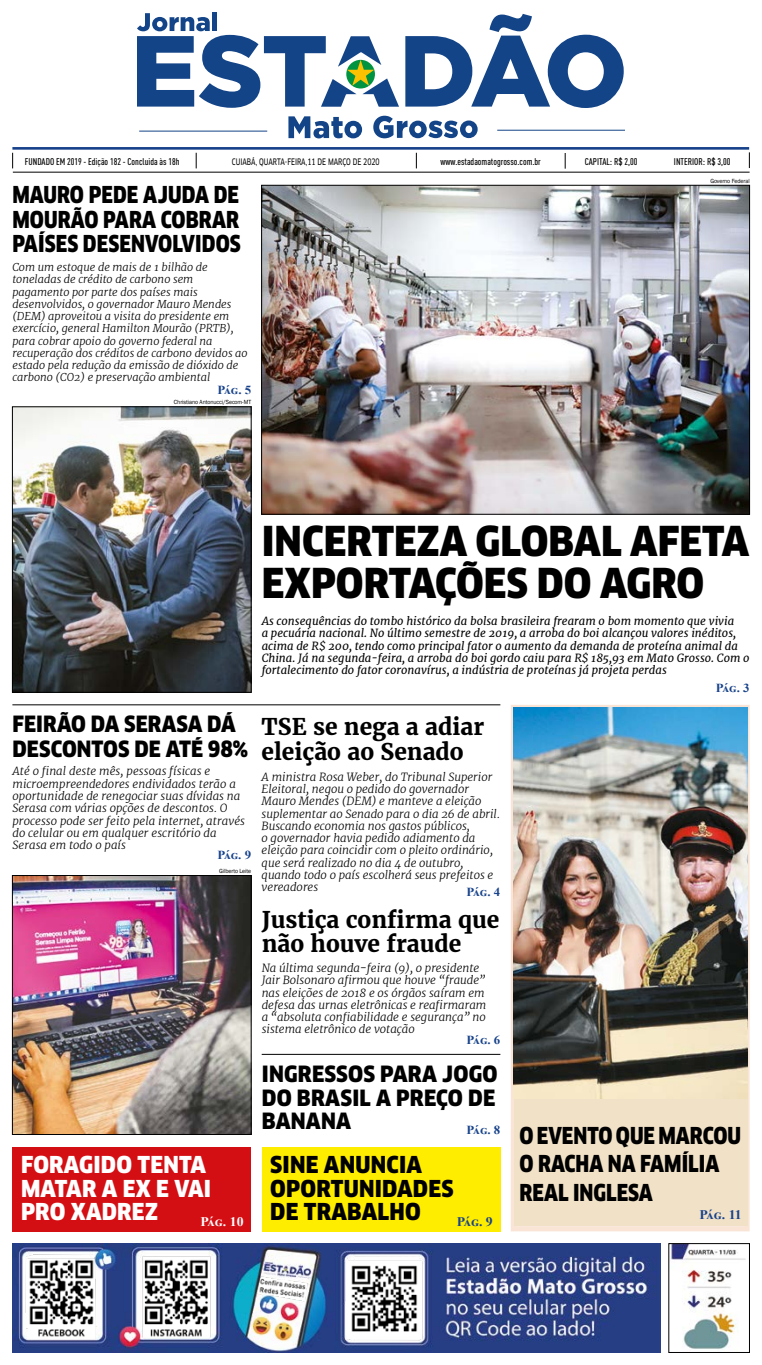
<style>
.page{position:relative;width:762px;height:1365px;background:#fff}
.page>*{position:absolute;margin:0;border:0;box-sizing:border-box;transform-origin:0 0}
.t1{font:900 condensed 40.25px/42.9px "Clan OT";color:#000}
.t2{font:900 condensed 22.75px/28px "Clan OT";letter-spacing:.005em;color:#000;scale:.9 1}
.t3{font:700 22.75px/24.5px "Merriweather";color:#000}
.t4{font:900 condensed 22.75px/23.6px "Clan OT";letter-spacing:.01em;color:#fff}
.t5{font:900 condensed 22.75px/23.6px "Clan OT";letter-spacing:.005em;color:#000}
.t6{font:900 condensed 21.88px/23.6px "Clan OT";letter-spacing:.005em;color:#000}
.t7{font:700 13.12px "Times New Roman";letter-spacing:-.055em;color:#17428b;scale:1.05 1}
.t8{font:700 13.12px "Times New Roman";color:#fff;scale:1.05 1}
.t9{font:700 12.25px "Times New Roman";letter-spacing:-.05em;color:#17428b;scale:1.05 1}
.t10{font:italic 300 11.38px/12.2px "Merriweather";color:#000}
.t11{font:italic 11.38px/12.2px "Merriweather";color:#000}
.t12{font:italic 300 10.94px/12.2px "Merriweather";color:#000}
.t13{font:500 condensed 9.62px "DIN Pro";color:#000}
.t14{font:8.75px "Clan OT Narrow News";color:#000;scale:.8 1}
.t15{font:6.12px "Franklin Gothic";letter-spacing:-.01em;color:#000;scale:.95 1}
</style>
<div class="page">
<img style="left:14px;top:408px;width:235px;height:282px">
<div style="left:12px;top:406px;width:239px;height:286px;border:1px solid #000"></div>
<svg style="left:196px;top:153px;width:1px;height:15px"></svg>
<svg style="left:12px;top:153px;width:1px;height:15px"></svg>
<svg style="left:416px;top:153px;width:1px;height:15px"></svg>
<svg style="left:565px;top:153px;width:1px;height:16px"></svg>
<svg style="left:749px;top:152px;width:1px;height:16px"></svg>
<hr style="left:13px;top:172px;width:736px;height:1px;background:#000">
<hr style="left:12px;top:147px;width:737px;height:3px;background:#17428b">
<img style="left:671px;top:1245px;width:75px;height:104px">
<div style="left:12px;top:1146px;width:239px;height:85px;background:#d40f14"></div>
<hr style="left:139px;top:131px;width:128px;height:1px;background:#134488">
<svg style="left:288px;top:116px;width:74px;height:22px"></svg>
<svg style="left:373px;top:116px;width:104px;height:22px"></svg>
<svg style="left:405px;top:14px;width:218px;height:94px"></svg>
<div style="left:212px;top:12px;width:5px;height:19px;background:#134488"></div>
<svg style="left:137px;top:13px;width:262px;height:95px"></svg>
<hr style="left:497px;top:130px;width:128px;height:1px;background:#134488">
<div style="left:510px;top:704px;width:239px;height:527px;border:5px solid #fae4d5"></div>
<div style="left:513px;top:1096px;width:234px;height:129px;background:#f1e2c7"></div>
<img style="left:12px;top:1243px;width:647px;height:109px">
<div style="left:261px;top:1146px;width:239px;height:85px;background:#ffed00"></div>
<img style="left:513px;top:707px;width:234px;height:391px">
<img style="left:263px;top:187px;width:484px;height:325px">
<div style="left:261px;top:185px;width:488px;height:329px;border:1px solid #000"></div>
<hr style="left:12px;top:704px;width:488px;height:1px;background:#000">
<img style="left:14px;top:877px;width:235px;height:255px">
<div style="left:12px;top:875px;width:239px;height:259px;border:1px solid #000"></div>
<hr style="left:262px;top:1054px;width:238px;height:1px;background:#000">
<p class="t13" style="left:25px;top:154px;width:156px">FUNDADO EM 2019 - Edição 182 - Concluida às 18h</p>
<p class="t14" style="left:232px;top:156px;width:186px">CUIABÁ, QUARTA-FEIRA,11 DE MARÇO DE 2020</p>
<h2 class="t2" style="left:12px;top:183px;width:255px;line-height:24.5px;text-align:justify">MAURO PEDE AJUDA DE MOURÃO PARA COBRAR PAÍSES DESENVOLVIDOS</h2>
<p class="t12" style="left:12px;top:261px;width:237px">Com um estoque de mais de 1 bilhão de toneladas de crédito de carbono sem pagamento por parte dos países mais desenvolvidos, o governador Mauro Mendes (DEM) aproveitou a visita do presidente em exercício, general Hamilton Mourão (PRTB), para cobrar apoio do governo federal na recuperação dos créditos de carbono devidos ao estado pela redução da emissão de dióxido de carbono (CO2) e preservação ambiental</p>
<p class="t9" style="left:217px;top:381px;width:34px">Pág. 5</p>
<p class="t15" style="left:174px;top:398px;width:83px">Christiano Antonucci/Secom-MT</p>
<p class="t13" style="left:440px;top:154px;width:102px">www.estadaomatogrosso.com.br</p>
<p class="t13" style="left:584px;top:154px;width:54px">CAPITAL: R$ 2,00</p>
<p class="t13" style="left:673px;top:154px;width:58px">INTERIOR: R$ 3,00</p>
<p class="t15" style="left:710px;top:177px;width:43px">Governo Federal</p>
<h1 class="t1" style="left:262px;top:520px;width:489px">INCERTEZA GLOBAL AFETA<br>EXPORTAÇÕES DO AGRO</h1>
<h3 class="t6" style="left:13px;top:712px;width:237px;line-height:24.5px">FEIRÃO DA SERASA DÁ<br>DESCONTOS DE ATÉ 98%</h3>
<p class="t10" style="left:12px;top:765px;width:234px">Até o final deste mês, pessoas físicas e microempreendedores endividados terão a oportunidade de renegociar suas dívidas na Serasa com várias opções de descontos. O processo pode ser feito pela internet, através do celular ou em qualquer escritório da Serasa em todo o país</p>
<p class="t9" style="left:217px;top:846px;width:34px">Pág. 9</p>
<p class="t15" style="left:219px;top:867px;width:35px">Gilberto Leite</p>
<h2 class="t4" style="left:21px;top:1153px;width:192px">FORAGIDO TENTA<br>MATAR A EX E VAI<br>PRO XADREZ</h2>
<p class="t8" style="left:200px;top:1211px;width:42px">Pág. 10</p>
<p class="t11" style="left:261px;top:615px;width:489px">As consequências do tombo histórico da bolsa brasileira frearam o bom momento que vivia<br>a pecuária nacional. No último semestre de 2019, a arroba do boi alcançou valores inéditos, acima de R$ 200, tendo como principal fator o aumento da demanda de proteína animal da China. Já na segunda-feira, a arroba do boi gordo caiu para R$ 185,93 em Mato Grosso. Com o fortalecimento do fator coronavírus, a indústria de proteínas já projeta perdas</p>
<p class="t9" style="left:715px;top:678px;width:34px">Pág. 3</p>
<h2 class="t3" style="left:261px;top:715px;width:224px">TSE se nega a adiar eleição ao Senado</h2>
<p class="t10" style="left:261px;top:770px;width:240px">A ministra Rosa Weber, do Tribunal Superior Eleitoral, negou o pedido do governador Mauro Mendes (DEM) e manteve a eleição suplementar ao Senado para o dia 26 de abril.<br>Buscando economia nos gastos públicos,<br>o governador havia pedido adiamento da eleição para coincidir com o pleito ordinário, que será realizado no dia 4 de outubro, quando todo o país escolherá seus prefeitos e vereadores</p>
<p class="t9" style="left:466px;top:882px;width:34px">Pág. 4</p>
<h2 class="t3" style="left:262px;top:907px;width:239px">Justiça confirma que não houve fraude</h2>
<p class="t10" style="left:262px;top:961px;width:226px">Na última segunda-feira (9), o presidente Jair Bolsonaro afirmou que houve “fraude” nas eleições de 2018 e os órgãos saíram em defesa das urnas eletrônicas e reafirmaram a “absoluta confiabilidade e segurança” no sistema eletrônico de votação</p>
<p class="t9" style="left:466px;top:1031px;width:34px">Pág. 6</p>
<h3 class="t6" style="left:262px;top:1062px;width:237px;text-align:justify">INGRESSOS PARA JOGO DO BRASIL A PREÇO DE BANANA</h3>
<p class="t9" style="left:466px;top:1121px;width:34px">Pág. 8</p>
<h2 class="t5" style="left:270px;top:1153px;width:185px">SINE ANUNCIA<br>OPORTUNIDADES<br>DE TRABALHO</h2>
<p class="t7" style="left:456px;top:1211px;width:36px">Pág. 9</p>
<h2 class="t2" style="left:519px;top:1122px;width:248px">O EVENTO QUE MARCOU<br>O RACHA NA FAMÍLIA<br>REAL INGLESA</h2>
<p class="t7" style="left:699px;top:1204px;width:42px">Pág. 11</p>
</div>
